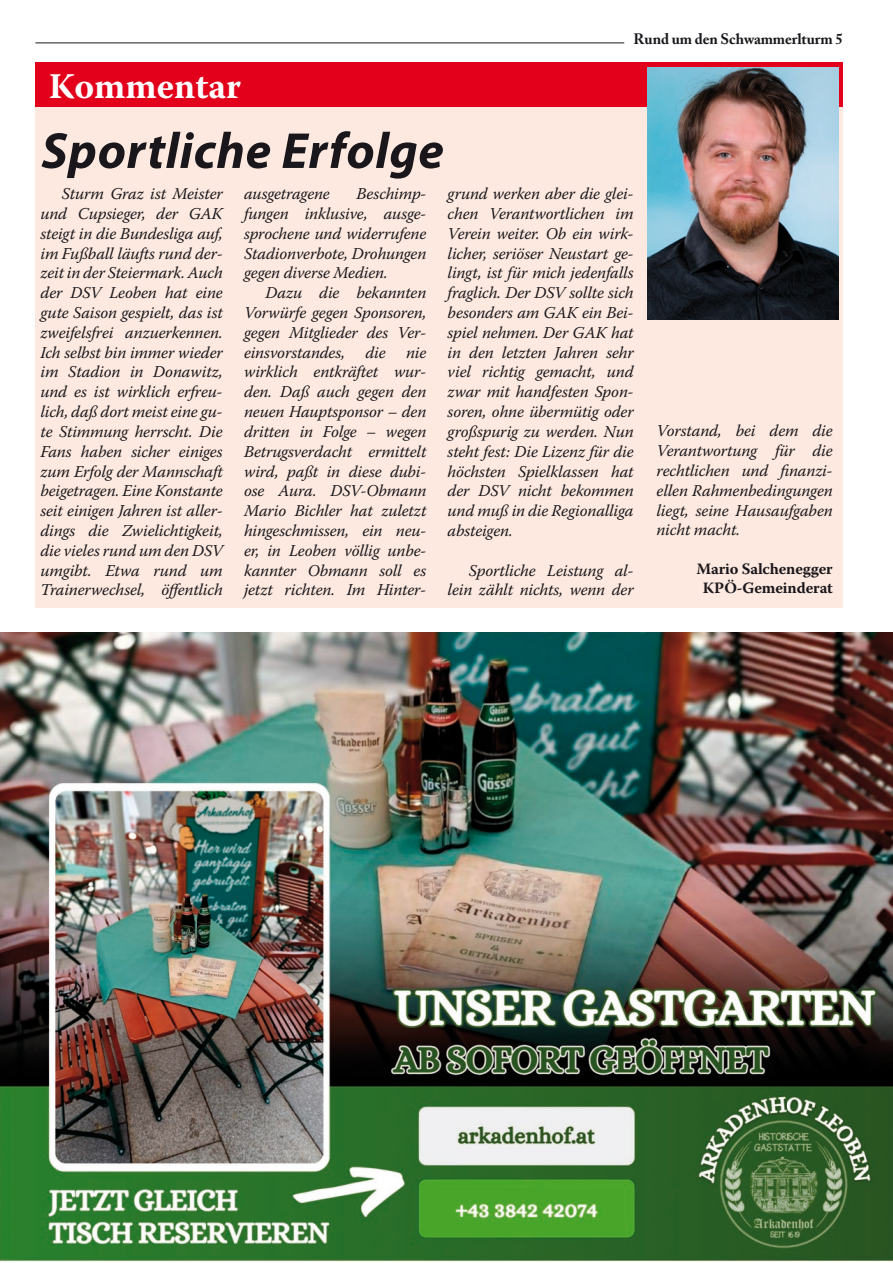
<style>
.page{position:relative;width:893px;height:1263px;background:#fff}
.page>*{position:absolute;margin:0;border:0;box-sizing:border-box;transform-origin:0 0}
.t1{font:italic 700 51px "Myriad Pro";letter-spacing:.01em;color:#1a171c}
.t2{font:700 36px "Warnock Pro";color:#fff}
.t3{font:italic 16.5px/19.8px "Warnock Pro";letter-spacing:-.01em;color:#1a171c;text-align:justify}
.t4{font:700 15.75px/18.9px "Warnock Pro";letter-spacing:-.01em;color:#1a171c;text-align:center}
.t5{font:700 15px "Adobe Caslon Pro";letter-spacing:-.01em;color:#1a171c}
</style>
<div class="page">
<hr style="left:35px;top:43px;width:589px;height:1px;background:#1a171c">
<div style="left:35px;top:98px;width:808px;height:509px;background:#fde9df"></div>
<div style="left:35px;top:63px;width:808px;height:44px;background:#e2001a"></div>
<img style="left:647px;top:67px;width:191px;height:253px">
<img style="left:0;top:632px;width:787px;height:629px">
<img style="left:787px;top:632px;width:105px;height:629px">
<h2 class="t2" style="left:49px;top:64px;width:194px">Kommentar</h2>
<h1 class="t1" style="left:41px;top:118px;width:404px">Sportliche Erfolge</h1>
<p class="t5" style="left:634px;top:30px;width:211px">Rund um den Schwammerlturm 5</p>
<p class="t3" style="left:244px;top:184px;width:184px;text-indent:113px">Beschimp&shy;fungen inklusive, ausge&shy;sprochene und widerrufene Stadionverbote, Drohungen gegen diverse Medien.</p>
<p class="t3" style="left:244px;top:283px;width:184px;text-indent:21px">Dazu die bekannten Vorwürfe gegen Sponsoren, gegen Mitglieder des Ver&shy;einsvorstandes, die nie wirklich entkräftet wur&shy;den. Daß auch gegen den neuen Hauptsponsor – den dritten in Folge – wegen Betrugsverdacht ermittelt wird, paßt in diese dubi&shy;ose Aura. DSV-Obmann Mario Bichler hat zuletzt hingeschmissen, ein neu&shy;er, in Leoben völlig unbe&shy;kannter Obmann soll es jetzt richten. Im Hinter-</p>
<p class="t3" style="left:41px;top:184px;width:184px;text-indent:21px">Sturm Graz ist Meister und Cupsieger, der GAK steigt in die Bundesliga auf, im Fußball läufts rund der&shy;zeit in der Steiermark. Auch der DSV Leoben hat eine gute Saison gespielt, das ist zweifelsfrei anzuerkennen.<br>Ich selbst bin immer wieder im Stadion in Donawitz, und es ist wirklich erfreu&shy;lich, daß dort meist eine gu&shy;te Stimmung herrscht. Die Fans haben sicher einiges zum Erfolg der Mannschaft beigetragen. Eine Konstante seit einigen Jahren ist aller&shy;dings die Zwielichtigkeit, die vieles rund um den DSV umgibt. Etwa rund um Trainerwechsel, öffentlich</p>
<p class="t3" style="left:244px;top:184px;width:87px">ausgetragene</p>
<p class="t3" style="left:448px;top:184px;width:188px">grund werken aber die glei&shy;chen Verantwortlichen im Verein weiter. Ob ein wirk&shy;licher, seriöser Neustart ge&shy;lingt, ist für mich jedenfalls fraglich. Der DSV sollte sich besonders am GAK ein Bei&shy;spiel nehmen. Der GAK hat in den letzten Jahren sehr viel richtig gemacht, und zwar mit handfesten Spon&shy;soren, ohne übermütig oder großspurig zu werden. Nun steht fest: Die Lizenz für die höchsten Spielklassen hat der DSV nicht bekommen und muß in die Regionalliga absteigen.</p>
<p class="t3" style="left:448px;top:560px;width:188px;text-align:right">Sportliche Leistung al&shy;lein zählt nichts, wenn der</p>
<p class="t3" style="left:657px;top:421px;width:178px">Vorstand, bei dem die Verantwortung für die rechtlichen und finanzi&shy;ellen Rahmenbedingungen liegt, seine Hausaufgaben nicht macht.</p>
<p class="t4" style="left:696px;top:559px;width:138px">Mario Salchenegger<br>KPÖ-Gemeinderat</p>
</div>
